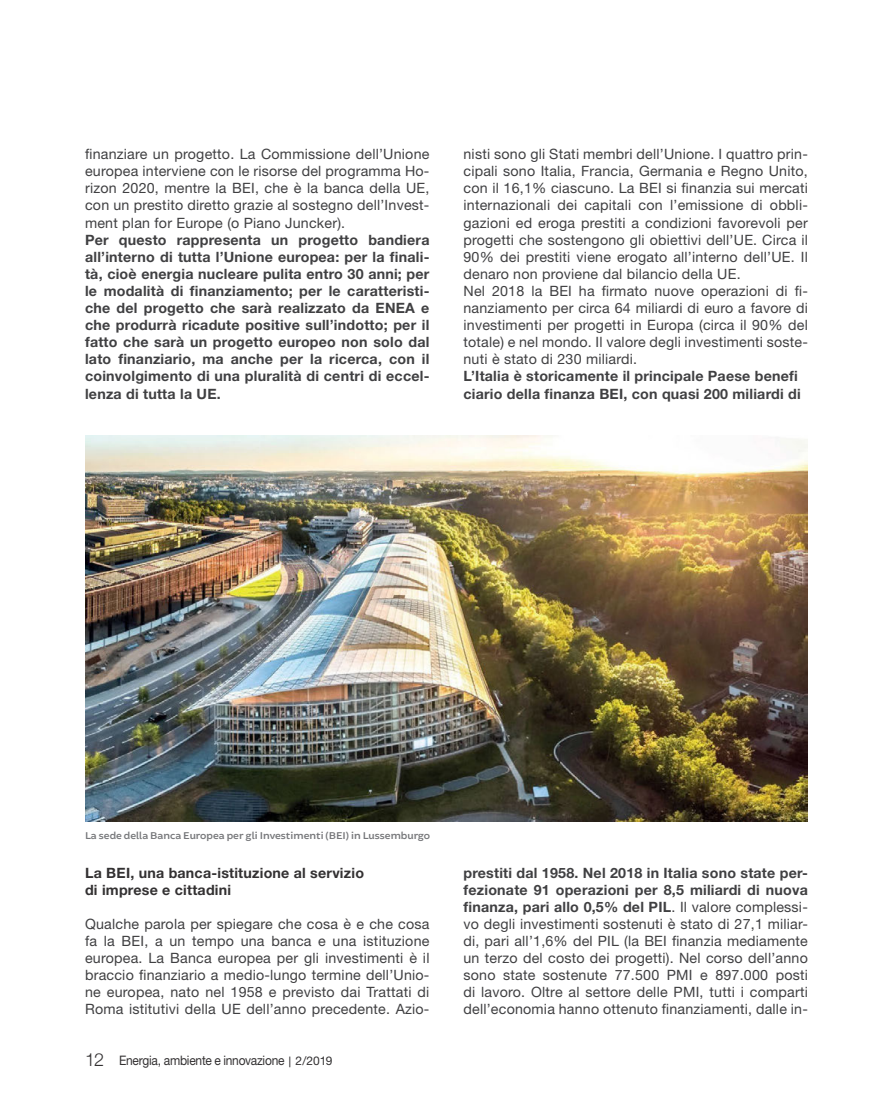
<style>
.page{position:relative;width:893px;height:1106px;background:#fff}
.page>*{position:absolute;margin:0;border:0;box-sizing:border-box;transform-origin:0 0}
.t1{font:14.25px/17.1px "Helvetica Neue LT Std";letter-spacing:.015em;color:#404042;text-align:justify}
.t2{font:700 14.25px/17.1px "Helvetica Neue LT Std";letter-spacing:.015em;color:#404042;text-align:justify}
.t3{font:700 14.25px "Helvetica Neue LT Std";letter-spacing:.015em;color:#333132}
.t4{font:13.05px "Helvetica Neue LT Std";letter-spacing:-.02em;color:#333132;scale:.92 1}
.Body_Text___Table{font:600 10.5px "Brocha";color:#77787b}
.s1{font-family:"Helvetica Neue";font-weight:300;font-size:18px}
.s2{font-family:"Calibri";font-size:12px}
.s3{font-size:12px}
.s4{font-weight:700}
</style>
<div class="page">
<img style="left:85px;top:436px;width:723px;height:385px">
<p class="t1" style="left:85px;top:145px;width:346px">finanziare un progetto. La Commissione dell’Unione europea interviene con le risorse del programma Ho&shy;rizon 2020, mentre la BEI, che è la banca della UE, con un prestito diretto grazie al sostegno dell’Invest&shy;ment plan for Europe (o Piano Juncker).</p>
<p class="t2" style="left:85px;top:231px;width:346px">Per questo rappresenta un progetto bandiera all’interno di tutta l’Unione europea: per la finali&shy;tà, cioè energia nucleare pulita entro 30 anni; per le modalità di finanziamento; per le caratteristi&shy;che del progetto che sarà realizzato da ENEA e che produrrà ricadute positive sull’indotto; per il fatto che sarà un progetto europeo non solo dal lato finanziario, ma anche per la ricerca, con il coinvolgimento di una pluralità di centri di eccel&shy;lenza di tutta la UE.</p>
<p class="t1" style="left:463px;top:145px;width:346px">nisti sono gli Stati membri dell’Unione. I quattro prin&shy;cipali sono Italia, Francia, Germania e Regno Unito, con il 16,1% ciascuno. La BEI si finanzia sui mercati internazionali dei capitali con l’emissione di obbli&shy;gazioni ed eroga prestiti a condizioni favorevoli per progetti che sostengono gli obiettivi dell’UE. Circa il 90% dei prestiti viene erogato all’interno dell’UE. Il denaro non proviene dal bilancio della UE.</p>
<p class="t1" style="left:463px;top:282px;width:346px">Nel 2018 la BEI ha firmato nuove operazioni di fi&shy;nanziamento per circa 64 miliardi di euro a favore di investimenti per progetti in Europa (circa il 90% del totale) e nel mondo. Il valore degli investimenti soste&shy;nuti è stato di 230 miliardi.</p>
<p class="t2" style="left:463px;top:367px;width:336px">L’Italia è storicamente il principale Paese benefi</p>
<p class="t2" style="left:463px;top:384px;width:339px">ciario della finanza BEI, con quasi 200 miliardi di</p>
<p class="Body_Text___Table" style="left:85px;top:829px;width:347px">La sede della Banca Europea per gli Investimenti (BEI) in Lussemburgo</p>
<p class="t3" style="left:85px;top:863px;width:280px">La BEI, una banca-istituzione al servizio</p>
<p class="t3" style="left:85px;top:880px;width:148px">di imprese e cittadini</p>
<p class="t1" style="left:85px;top:915px;width:346px">Qualche parola per spiegare che cosa è e che cosa fa la BEI, a un tempo una banca e una istituzione europea. La Banca europea per gli investimenti è il braccio finanziario a medio-lungo termine dell’Unio&shy;ne europea, nato nel 1958 e previsto dai Trattati di Roma istitutivi della UE dell’anno precedente. Azio-</p>
<p class="t4" style="left:85px;top:1052px;width:271px"><span class="s1">12</span> Energia, ambiente e innovazione <span class="s2">|</span> <span class="s3">2/2019</span></p>
<p class="t1" style="left:463px;top:863px;width:346px"><span class="s4">prestiti dal 1958. Nel 2018 in Italia sono state per&shy;fezionate 91 operazioni per 8,5 miliardi di nuova finanza, pari allo 0,5% del PIL</span>. Il valore complessi&shy;vo degli investimenti sostenuti è stato di 27,1 miliar&shy;di, pari all’1,6% del PIL (la BEI finanzia mediamente un terzo del costo dei progetti). Nel corso dell’anno sono state sostenute 77.500 PMI e 897.000 posti di lavoro. Oltre al settore delle PMI, tutti i comparti dell’economia hanno ottenuto finanziamenti, dalle in-</p>
</div>
